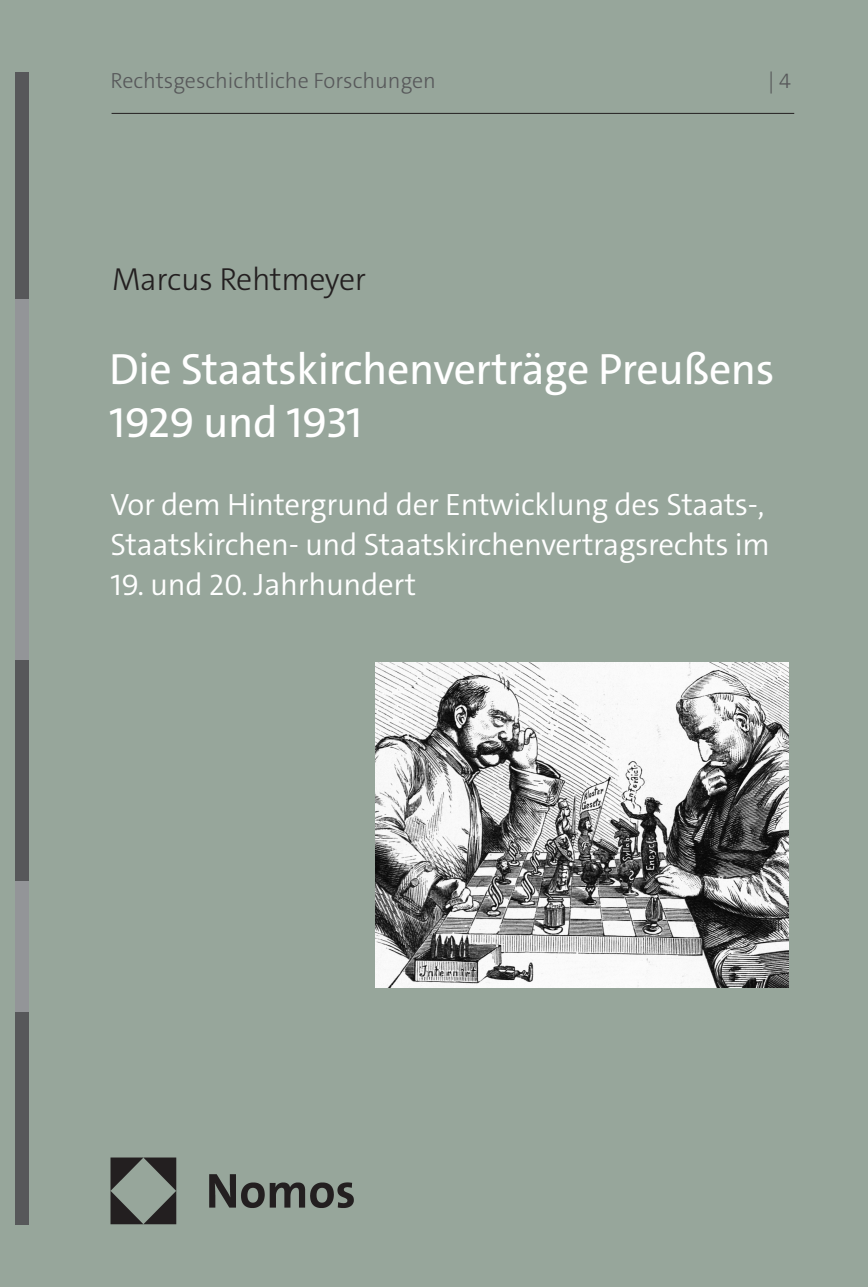
<style>
.page{position:relative;width:868px;height:1287px;background:#fff}
.page>*{position:absolute;margin:0;border:0;box-sizing:border-box;transform-origin:0 0}
.t1{font:44px/52.8px "The Sans C5";letter-spacing:-.01em;color:#fff}
.t2{font:300 32px "The Sans C5";letter-spacing:-.01em;color:#231f20}
.t3{font:300 31px/40px "The Sans C5";letter-spacing:-.01em;color:#fff}
.t4{font:300 22px "The Sans C5";color:#57585a}
</style>
<div class="page">
<div style="left:0;top:0;width:867px;height:1287px;background:#97a69b"></div>
<hr style="left:111px;top:113px;width:683px;height:1px;background:#231f20">
<div style="left:16px;top:72px;width:13px;height:227px;background:#57585a"></div>
<div style="left:16px;top:299px;width:13px;height:363px;background:#939598"></div>
<div style="left:16px;top:660px;width:13px;height:222px;background:#57585a"></div>
<div style="left:16px;top:1012px;width:13px;height:213px;background:#57585a"></div>
<div style="left:16px;top:882px;width:13px;height:130px;background:#939598"></div>
<img style="left:375px;top:662px;width:413px;height:325px">
<img style="left:111px;top:1158px;width:243px;height:67px">
<p class="t4" style="left:111px;top:67px;width:327px">Rechtsgeschichtliche Forschungen</p>
<p class="t4" style="left:768px;top:67px;width:24px">| 4</p>
<p class="t2" style="left:112px;top:259px;width:255px">Marcus Rehtmeyer</p>
<h1 class="t1" style="left:109px;top:343px;width:666px">Die Staatskirchenverträge Preußens<br>1929 und 1931</h1>
<p class="t3" style="left:111px;top:485px;width:660px">Vor dem Hintergrund der Entwicklung des Staats-,<br>Staatskirchen- und Staatskirchenvertragsrechts im</p>
<p class="t3" style="left:111px;top:565px;width:307px">19. und 20. Jahrhundert</p>
</div>
